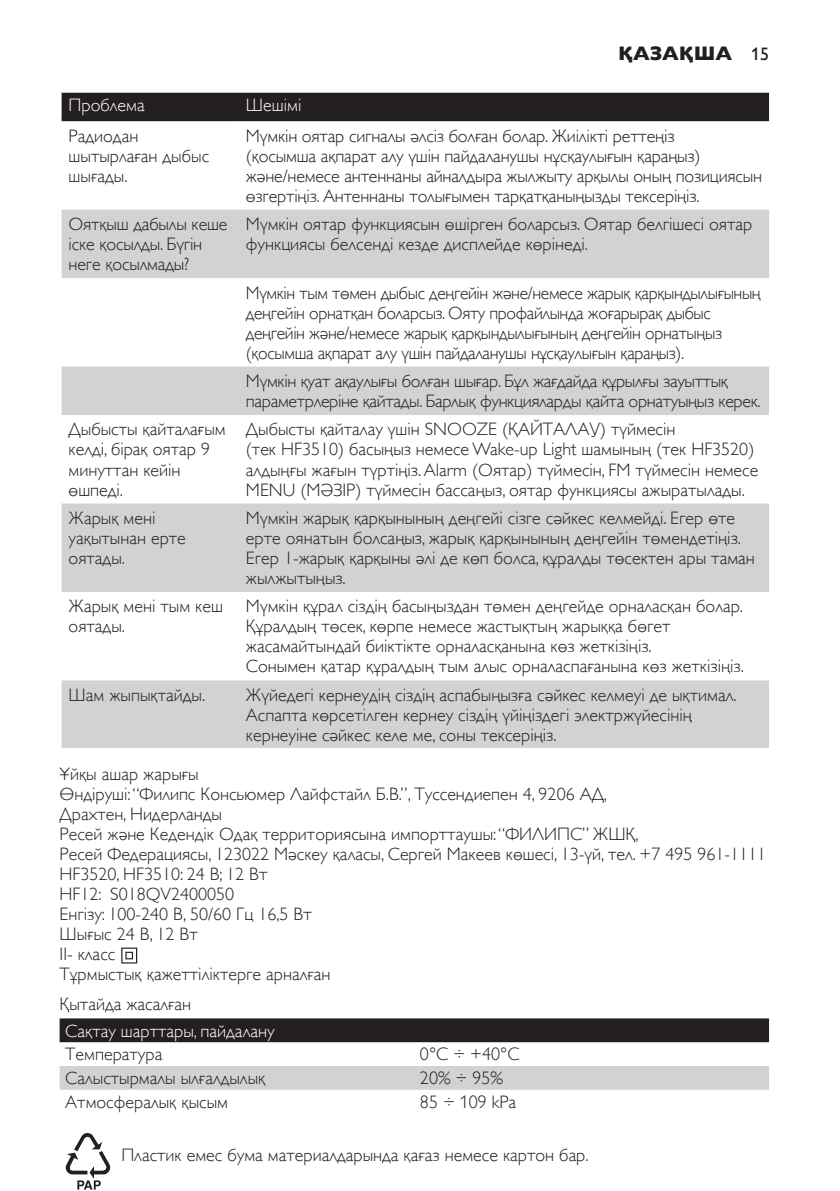
<style>
.page{position:relative;width:840px;height:1191px;background:#fff}
.page>*{position:absolute;margin:0;border:0;box-sizing:border-box;transform-origin:0 0}
.t1{font:700 20px "Gill Sans";color:#231f20}
.t2{font:300 18px/20px "Gill Sans";color:#231f20}
.t3{font:300 18px/20px "Gill Sans";letter-spacing:-.02em;color:#231f20}
.t4{font:300 18px "Gill Sans";color:#fff}
.t5{font:18px "Gill Sans Alt One WGL Light";color:#231f20}
.s1{font-family:"Gill Sans Alt One WGL";font-weight:400;font-size:18px}
</style>
<div class="page">
<div style="left:62px;top:93px;width:706px;height:26px;background:#231f20"></div>
<svg style="left:62px;top:210px;width:706px;height:538px;fill:#d1d2d4"></svg>
<hr style="left:62px;top:119px;width:176px;height:2px;background:#231f20">
<hr style="left:238px;top:119px;width:530px;height:2px;background:#231f20">
<svg style="left:121px;top:947px;width:17px;height:17px"></svg>
<svg style="left:121px;top:947px;width:16px;height:16px"></svg>
<div style="left:60px;top:1018px;width:708px;height:24px;background:#231f20"></div>
<div style="left:60px;top:1066px;width:708px;height:23px;background:#d1d2d4"></div>
<svg style="left:66px;top:1133px;width:44px;height:56px"></svg>
<p class="t1" style="left:618px;top:37px;width:152px">ҚАЗАҚША <span class="s1">15</span></p>
<p class="t4" style="left:69px;top:91px;width:78px">Проблема</p>
<p class="t4" style="left:246px;top:91px;width:57px">Шешімі</p>
<p class="t2" style="left:69px;top:125px;width:142px">Радиодан шытырлаған дыбыс шығады.</p>
<p class="t2" style="left:246px;top:125px;width:517px">Мүмкін оятар сигналы әлсіз болған болар. Жиілікті реттеңіз<br>(қосымша ақпарат алу үшін пайдаланушы нұсқаулығын қараңыз) және/немесе антеннаны айналдыра жылжыту арқылы оның позициясын өзгертіңіз. Антеннаны толығымен тарқатқаныңызды тексеріңіз.</p>
<p class="t2" style="left:69px;top:213px;width:160px">Оятқыш дабылы кеше іске қосылды. Бүгін неге қосылмады?</p>
<p class="t2" style="left:246px;top:213px;width:507px">Мүмкін оятар функциясын өшірген боларсыз. Оятар белгішесі оятар функциясы белсенді кезде дисплейде көрінеді.</p>
<p class="t3" style="left:246px;top:282px;width:516px">Мүмкін тым төмен дыбыс деңгейін және/немесе жарық қарқындылығының деңгейін орнатқан боларсыз. Ояту профайлында жоғарырақ дыбыс деңгейін және/немесе жарық қарқындылығының деңгейін орнатыңыз (қосымша ақпарат алу үшін пайдаланушы нұсқаулығын қараңыз).</p>
<p class="t3" style="left:246px;top:370px;width:516px">Мүмкін қуат ақаулығы болған шығар. Бұл жағдайда құрылғы зауыттық параметрлеріне қайтады. Барлық функцияларды қайта орнатуыңыз керек.</p>
<p class="t2" style="left:69px;top:419px;width:159px">Дыбысты қайталағым келді, бірақ оятар 9 минуттан кейін өшпеді.</p>
<p class="t2" style="left:246px;top:419px;width:513px">Дыбысты қайталау үшін SNOOZE (ҚАЙТАЛАУ) түймесін<br>(тек HF3510) басыңыз немесе Wake-up Light шамының (тек HF3520) алдыңғы жағын түртіңіз. Alarm (Оятар) түймесін, FM түймесін немесе MENU (МӘЗІР) түймесін бассаңыз, оятар функциясы ажыратылады.</p>
<p class="t2" style="left:69px;top:507px;width:119px">Жарық мені уақытынан ерте оятады.</p>
<p class="t2" style="left:246px;top:507px;width:510px">Мүмкін жарық қарқынының деңгейі сізге сәйкес келмейді. Егер өте ерте оянатын болсаңыз, жарық қарқынының деңгейін төмендетіңіз.<br>Егер 1-жарық қарқыны әлі де көп болса, құралды төсектен ары таман жылжытыңыз.</p>
<p class="t2" style="left:69px;top:595px;width:156px">Жарық мені тым кеш оятады.</p>
<p class="t2" style="left:246px;top:595px;width:499px">Мүмкін құрал сіздің басыңыздан төмен деңгейде орналасқан болар.<br>Құралдың төсек, көрпе немесе жастықтың жарыққа бөгет жасамайтындай биіктікте орналасқанына көз жеткізіңіз.<br>Сонымен қатар құралдың тым алыс орналаспағанына көз жеткізіңіз.</p>
<p class="t2" style="left:69px;top:684px;width:138px">Шам жыпықтайды.</p>
<p class="t2" style="left:246px;top:684px;width:492px">Жүйедегі кернеудің сіздің аспабыңызға сәйкес келмеуі де ықтимал.<br>Аспапта көрсетілген кернеу сіздің үйіңіздегі электржүйесінің кернеуіне сәйкес келе ме, соны тексеріңіз.</p>
<p class="t2" style="left:60px;top:763px;width:707px">Ұйқы ашар жарығы<br>Өндіруші: “Филипс Консьюмер Лайфстайл Б.В.”, Туссендиепен 4, 9206 АД,<br>Драхтен, Нидерланды<br>Ресей және Кедендік Одақ территориясына импорттаушы: “ФИЛИПС” ЖШҚ,<br>Ресей Федерациясы, 123022 Мәскеу қаласы, Сергей Макеев көшесі, 13-үй, тел. +7 495 961-1111<br>HF3520, HF3510: 24 B; 12 Вт<br>HF12: S018QV2400050<br>Енгізу: 100-240 B, 50/60 Гц 16,5 Вт<br>Шығыс 24 B, 12 Вт<br>II- класс<br>Тұрмыстық қажеттіліктерге арналған</p>
<p class="t2" style="left:60px;top:993px;width:133px">Қытайда жасалған</p>
<p class="t4" style="left:65px;top:1016px;width:211px">Сақтау шарттары, пайдалану</p>
<p class="t2" style="left:65px;top:1043px;width:99px">Температура</p>
<p class="t5" style="left:420px;top:1042px;width:101px">0°C ÷ +40°C</p>
<p class="t2" style="left:65px;top:1067px;width:201px">Салыстырмалы ылғалдылық</p>
<p class="t5" style="left:420px;top:1066px;width:85px">20% ÷ 95%</p>
<p class="t2" style="left:65px;top:1091px;width:164px">Атмосфералық қысым</p>
<p class="t5" style="left:420px;top:1090px;width:98px">85 ÷ 109 kPa</p>
<p class="t2" style="left:121px;top:1143px;width:468px">Пластик емес бума материалдарында қағаз немесе картон бар.</p>
</div>
